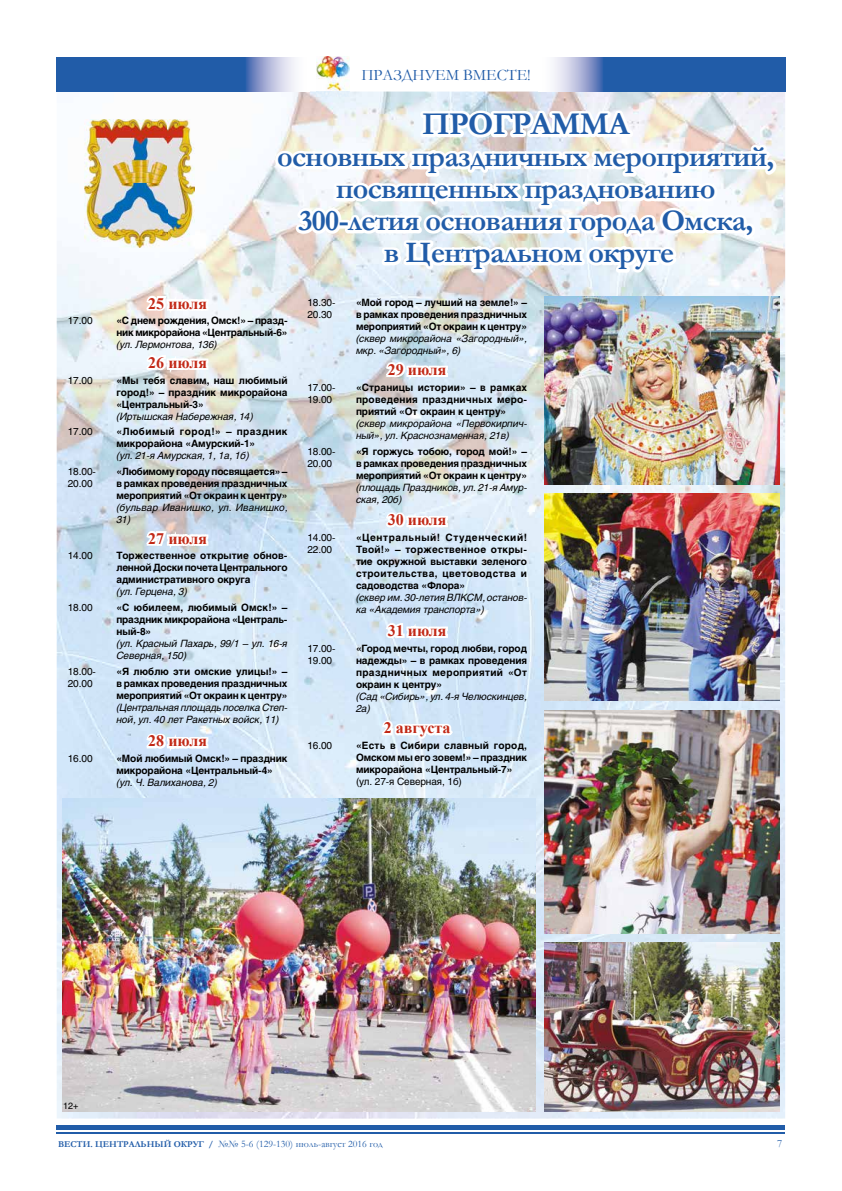
<style>
.page{position:relative;width:842px;height:1191px;background:#fff}
.page>*{position:absolute;margin:0;border:0;box-sizing:border-box;transform-origin:0 0}
.t1{font:700 32px "Garamond";letter-spacing:-.02em;color:#215ca8}
.t2{font:700 30px/32px "Garamond";letter-spacing:-.02em;color:#215ca8;text-align:center}
.t3{font:700 16px "Times New Roman";color:#c22917}
.t4{font:16px "Garamond";color:#215ca8}
.t5{font:11px "Garamond";color:#215ca8}
.t6{font:700 10px/12px "Helios";letter-spacing:-.01em;color:#000;text-align:justify}
.t7{font:italic 10px/12px "Helios";letter-spacing:-.01em;color:#000}
.t8{font:10px/12px "Helios";letter-spacing:-.01em;color:#000}
.t9{font:10px "Garamond";color:#215ca8}
.t10{font:700 10px/12px "Helios";letter-spacing:.015em;color:#000}
.t11{font:9px "Helios";color:#000}
.s1{font-weight:700;font-size:9px}
</style>
<div class="page">
<hr style="left:57px;top:1125px;width:728px;height:4px;background:#215ca8">
<hr style="left:57px;top:1132px;width:728px;height:2px;background:#215ca8">
<img style="left:57px;top:92px;width:728px;height:1026px">
<img style="left:57px;top:57px;width:214px;height:35px">
<svg style="left:141px;top:289px;width:71px;height:32px"></svg>
<svg style="left:141px;top:348px;width:71px;height:32px"></svg>
<svg style="left:141px;top:524px;width:71px;height:32px"></svg>
<svg style="left:141px;top:726px;width:71px;height:33px"></svg>
<img style="left:84px;top:120px;width:111px;height:127px">
<img style="left:544px;top:971px;width:236px;height:140px">
<img style="left:62px;top:798px;width:474px;height:313px">
<img style="left:271px;top:56px;width:510px;height:915px">
<h3 class="t4" style="left:362px;top:64px;width:171px">ПРАЗДНУЕМ ВМЕСТЕ!</h3>
<h1 class="t1" style="left:422px;top:102px;width:209px">ПРОГРАММА</h1>
<h2 class="t2" style="left:277px;top:141px;width:499px">основных праздничных мероприятий, посвященных празднованию<br>300-летия основания города Омска,<br>в Центральном округе</h2>
<h3 class="t3" style="left:148px;top:292px;width:60px">25 июля</h3>
<p class="t8" style="left:68px;top:315px;width:26px">17.00</p>
<p class="t6" style="left:116px;top:315px;width:173px">«С днем рождения, Омск!» – празд&shy;ник микрорайона «Центральный-6»</p>
<p class="t7" style="left:116px;top:339px;width:102px">(ул. Лермонтова, 136)</p>
<h3 class="t3" style="left:148px;top:351px;width:60px">26 июля</h3>
<p class="t8" style="left:68px;top:374px;width:26px">17.00</p>
<p class="t6" style="left:116px;top:374px;width:173px">«Мы тебя славим, наш любимый город!» – праздник микрорайона «Центральный-3»</p>
<p class="t7" style="left:116px;top:410px;width:139px">(Иртышская Набережная, 14)</p>
<p class="t8" style="left:68px;top:426px;width:26px">17.00</p>
<p class="t10" style="left:116px;top:426px;width:173px">«Любимый город!» – праздник микрорайона «Амурский-1»</p>
<p class="t7" style="left:116px;top:450px;width:134px">(ул. 21-я Амурская, 1, 1а, 1б)</p>
<p class="t8" style="left:68px;top:465px;width:30px">18.00-<br>20.00</p>
<p class="t6" style="left:116px;top:465px;width:173px">«Любимому городу посвящается» – в рамках проведения праздничных мероприятий «От окраин к центру»</p>
<p class="t7" style="left:116px;top:501px;width:173px">(бульвар Иванишко, ул. Иванишко,<br>31)</p>
<h3 class="t3" style="left:148px;top:527px;width:60px">27 июля</h3>
<p class="t8" style="left:68px;top:550px;width:26px">14.00</p>
<p class="t6" style="left:116px;top:550px;width:173px">Торжественное открытие обнов&shy;ленной Доски почета Центрального административного округа</p>
<p class="t7" style="left:116px;top:586px;width:73px">(ул. Герцена, 3)</p>
<p class="t8" style="left:68px;top:601px;width:26px">18.00</p>
<p class="t6" style="left:116px;top:601px;width:173px">«С юбилеем, любимый Омск!» – праздник микрорайона «Централь&shy;ный-8»</p>
<p class="t7" style="left:116px;top:637px;width:173px">(ул. Красный Пахарь, 99/1 – ул. 16-я<br>Северная, 150)</p>
<p class="t8" style="left:68px;top:665px;width:30px">18.00-<br>20.00</p>
<p class="t6" style="left:116px;top:665px;width:173px">«Я люблю эти омские улицы!» – в рамках проведения праздничных мероприятий «От окраин к центру»</p>
<p class="t7" style="left:116px;top:701px;width:173px">(Центральная площадь поселка Степ&shy;ной, ул. 40 лет Ракетных войск, 11)</p>
<h3 class="t3" style="left:148px;top:730px;width:60px">28 июля</h3>
<p class="t8" style="left:68px;top:752px;width:26px">16.00</p>
<p class="t6" style="left:116px;top:752px;width:173px">«Мой любимый Омск!» – праздник микрорайона «Центральный-4»</p>
<p class="t7" style="left:116px;top:776px;width:103px">(ул. Ч. Валиханова, 2)</p>
<p class="t8" style="left:307px;top:296px;width:30px">18.30-<br>20.30</p>
<p class="t6" style="left:356px;top:296px;width:173px">«Мой город – лучший на земле!» – в рамках проведения праздничных мероприятий «От окраин к центру»</p>
<p class="t7" style="left:356px;top:332px;width:173px">(сквер микрорайона «Загородный», мкр. «Загородный», 6)</p>
<h3 class="t3" style="left:388px;top:358px;width:60px">29 июля</h3>
<p class="t8" style="left:307px;top:381px;width:30px">17.00-<br>19.00</p>
<p class="t6" style="left:356px;top:381px;width:173px">«Страницы истории» – в рамках проведения праздничных меро&shy;приятий «От окраин к центру»</p>
<p class="t7" style="left:356px;top:417px;width:173px">(сквер микрорайона «Первокирпич&shy;ный», ул. Краснознаменная, 21в)</p>
<p class="t8" style="left:307px;top:445px;width:30px">18.00-<br>20.00</p>
<p class="t6" style="left:356px;top:445px;width:173px">«Я горжусь тобою, город мой!» – в рамках проведения праздничных мероприятий «От окраин к центру»</p>
<p class="t7" style="left:356px;top:481px;width:173px">(площадь Праздников, ул. 21-я Амур&shy;ская, 20б)</p>
<h3 class="t3" style="left:388px;top:509px;width:60px">30 июля</h3>
<p class="t8" style="left:307px;top:531px;width:30px">14.00-<br>22.00</p>
<p class="t6" style="left:356px;top:531px;width:173px">«Центральный! Студенческий!<br>Твой!» – торжественное откры&shy;тие окружной выставки зеленого строительства, цветоводства и садоводства «Флора»</p>
<p class="t7" style="left:356px;top:591px;width:173px">(сквер им. 30-летия ВЛКСМ, останов&shy;ка «Академия транспорта»)</p>
<h3 class="t3" style="left:388px;top:619px;width:60px">31 июля</h3>
<p class="t8" style="left:307px;top:642px;width:30px">17.00-<br>19.00</p>
<p class="t6" style="left:356px;top:642px;width:173px">«Город мечты, город любви, город надежды» – в рамках проведения праздничных мероприятий «От окраин к центру»</p>
<p class="t7" style="left:356px;top:690px;width:173px">(Сад «Сибирь», ул. 4-я Челюскинцев,<br>2а)</p>
<h3 class="t3" style="left:384px;top:717px;width:68px">2 августа</h3>
<p class="t8" style="left:307px;top:739px;width:26px">16.00</p>
<p class="t6" style="left:356px;top:739px;width:173px">«Есть в Сибири славный город, Омском мы его зовем!» – праздник микрорайона «Центральный-7»</p>
<p class="t8" style="left:356px;top:775px;width:107px">(ул. 27-я Северная, 1б)</p>
<p class="t11" style="left:63px;top:1100px;width:17px">12+</p>
<p class="t9" style="left:58px;top:1137px;width:326px"><span class="s1">ВЕСТИ. ЦЕНТРАЛЬНЫЙ ОКРУГ /</span> №№ 5-6 (129-130) июль-август 2016 год</p>
<p class="t5" style="left:777px;top:1135px;width:7px">7</p>
</div>
